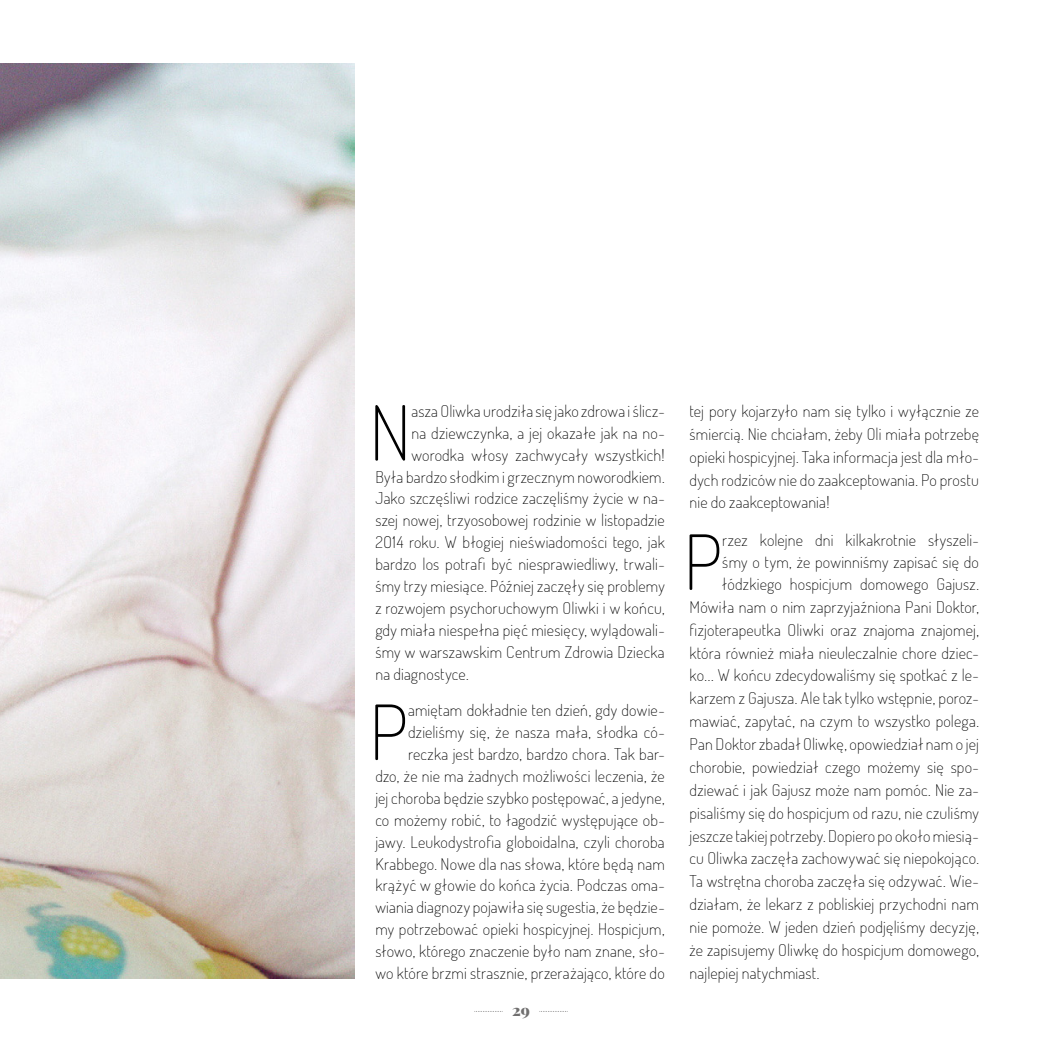
<style>
.page{position:relative;width:1042px;height:1042px;background:#fff}
.page>*{position:absolute;margin:0;border:0;box-sizing:border-box;transform-origin:0 0}
.t1{font:300 75.95px "Dosis Gajusz Extra";color:#000}
.t2{font:300 16.1px/21.9px "Dosis Gajusz Extra";letter-spacing:.01em;color:#000;text-align:right}
.t3{font:900 15.75px "Playfair Display";color:#706f6f}
</style>
<div class="page">
<img style="left:0;top:63px;width:354px;height:916px">
<svg style="left:474px;top:1011px;width:28px;height:1px"></svg>
<svg style="left:539px;top:1011px;width:28px;height:1px"></svg>
<h1 class="t1" style="left:369px;top:383px;width:44px">N</h1>
<p class="t2" style="left:411px;top:399px;width:255px">asza Oliwka urodziła się jako zdrowa i ślicz-</p>
<p class="t2" style="left:411px;top:421px;width:255px">na dziewczynka, a jej okazałe jak na no-</p>
<p class="t2" style="left:411px;top:443px;width:255px">worodka włosy zachwycały wszystkich!</p>
<p class="t2" style="left:375px;top:465px;width:291px">Była bardzo słodkim i grzecznym noworodkiem.</p>
<p class="t2" style="left:375px;top:487px;width:291px">Jako szczęśliwi rodzice zaczęliśmy życie w na-</p>
<p class="t2" style="left:375px;top:509px;width:291px">szej nowej, trzyosobowej rodzinie w listopadzie</p>
<p class="t2" style="left:375px;top:531px;width:291px">2014 roku. W błogiej nieświadomości tego, jak</p>
<p class="t2" style="left:375px;top:553px;width:291px">bardzo los potrafi być niesprawiedliwy, trwali-</p>
<p class="t2" style="left:375px;top:575px;width:291px">śmy trzy miesiące. Później zaczęły się problemy</p>
<p class="t2" style="left:375px;top:596px;width:291px">z rozwojem psychoruchowym Oliwki i w końcu,</p>
<p class="t2" style="left:375px;top:618px;width:291px">gdy miała niespełna pięć miesięcy, wylądowali-</p>
<p class="t2" style="left:375px;top:640px;width:291px">śmy w warszawskim Centrum Zdrowia Dziecka</p>
<p class="t2" style="left:375px;top:662px;width:95px">na diagnostyce.</p>
<h1 class="t1" style="left:369px;top:682px;width:41px">P</h1>
<p class="t2" style="left:375px;top:699px;width:291px">amiętam dokładnie ten dzień, gdy dowie&shy;dzieliśmy się, że nasza mała, słodka có&shy;reczka jest bardzo, bardzo chora. Tak bar-<br>dzo, że nie ma żadnych możliwości leczenia, że jej choroba będzie szybko postępować, a jedyne, co możemy robić, to łagodzić występujące ob&shy;jawy. Leukodystrofia globoidalna, czyli choroba Krabbego. Nowe dla nas słowa, które będą nam krążyć w głowie do końca życia. Podczas oma&shy;wiania diagnozy pojawiła się sugestia, że będzie&shy;my potrzebować opieki hospicyjnej. Hospicjum, słowo, którego znaczenie było nam znane, sło&shy;wo które brzmi strasznie, przerażająco, które do</p>
<p class="t3" style="left:512px;top:1000px;width:19px">29</p>
<p class="t2" style="left:689px;top:399px;width:291px;line-height:22.9px;text-align:justify">tej pory kojarzyło nam się tylko i wyłącznie ze śmiercią. Nie chciałam, żeby Oli miała potrzebę opieki hospicyjnej. Taka informacja jest dla mło&shy;dych rodziców nie do zaakceptowania. Po prostu nie do zaakceptowania!</p>
<h1 class="t1" style="left:683px;top:512px;width:41px">P</h1>
<p class="t2" style="left:722px;top:529px;width:258px">rzez kolejne dni kilkakrotnie słyszeli-</p>
<p class="t2" style="left:722px;top:551px;width:258px">śmy o tym, że powinniśmy zapisać się do</p>
<p class="t2" style="left:722px;top:572px;width:258px">łódzkiego hospicjum domowego Gajusz.</p>
<p class="t2" style="left:689px;top:595px;width:291px">Mówiła nam o nim zaprzyjaźniona Pani Doktor,</p>
<p class="t2" style="left:689px;top:618px;width:291px">fizjoterapeutka Oliwki oraz znajoma znajomej,</p>
<p class="t2" style="left:689px;top:641px;width:291px">która również miała nieuleczalnie chore dziec-</p>
<p class="t2" style="left:689px;top:664px;width:291px">ko... W końcu zdecydowaliśmy się spotkać z le-</p>
<p class="t2" style="left:689px;top:687px;width:291px">karzem z Gajusza. Ale tak tylko wstępnie, poroz-</p>
<p class="t2" style="left:689px;top:710px;width:291px">mawiać, zapytać, na czym to wszystko polega.</p>
<p class="t2" style="left:689px;top:733px;width:291px">Pan Doktor zbadał Oliwkę, opowiedział nam o jej</p>
<p class="t2" style="left:689px;top:755px;width:291px">chorobie, powiedział czego możemy się spo-</p>
<p class="t2" style="left:689px;top:778px;width:291px">dziewać i jak Gajusz może nam pomóc. Nie za-</p>
<p class="t2" style="left:689px;top:801px;width:291px">pisaliśmy się do hospicjum od razu, nie czuliśmy</p>
<p class="t2" style="left:689px;top:824px;width:291px">jeszcze takiej potrzeby. Dopiero po około miesią-</p>
<p class="t2" style="left:689px;top:847px;width:291px">cu Oliwka zaczęła zachowywać się niepokojąco.</p>
<p class="t2" style="left:689px;top:870px;width:291px">Ta wstrętna choroba zaczęła się odzywać. Wie-</p>
<p class="t2" style="left:689px;top:893px;width:291px">działam, że lekarz z pobliskiej przychodni nam</p>
<p class="t2" style="left:689px;top:916px;width:291px">nie pomoże. W jeden dzień podjęliśmy decyzję,</p>
<p class="t2" style="left:689px;top:938px;width:291px">że zapisujemy Oliwkę do hospicjum domowego,</p>
<p class="t2" style="left:689px;top:961px;width:131px">najlepiej natychmiast.</p>
</div>
